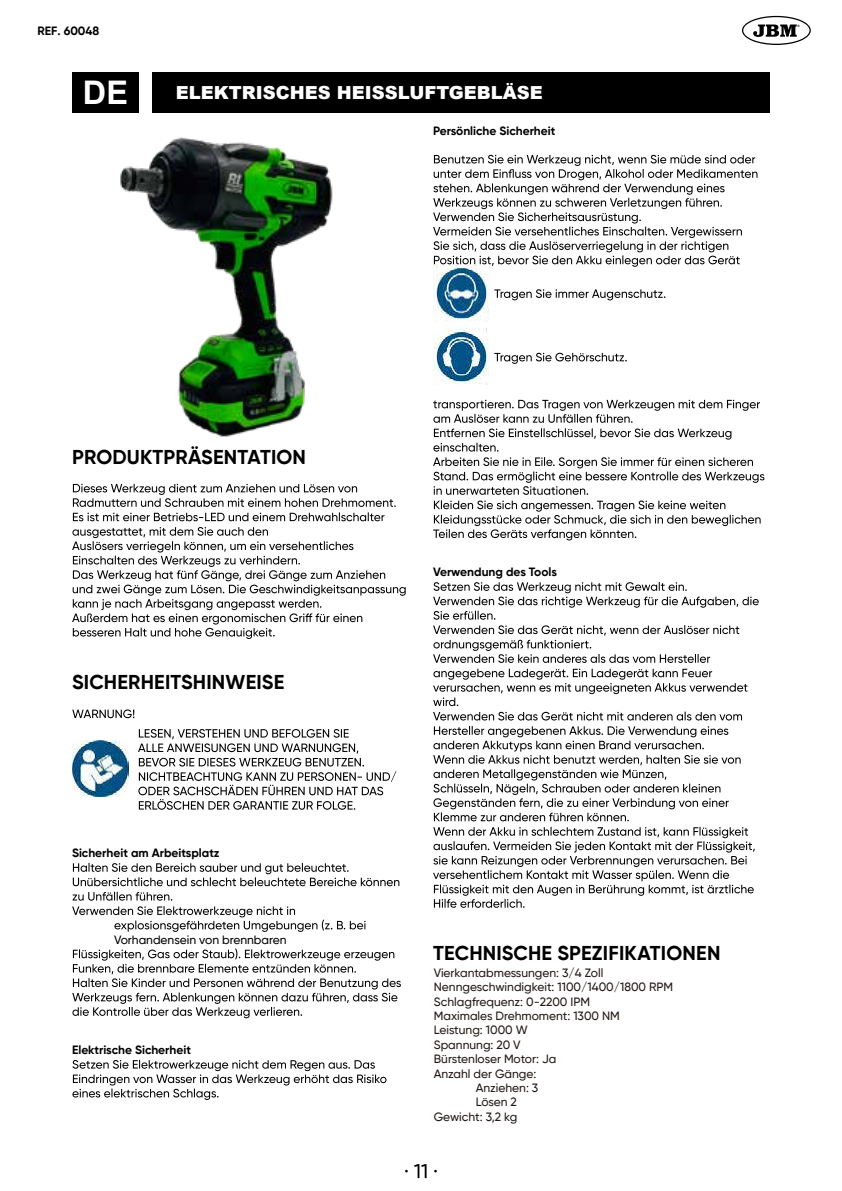
<style>
.page{position:relative;width:842px;height:1191px;background:#fff}
.page>*{position:absolute;margin:0;border:0;box-sizing:border-box;transform-origin:0 0}
.t1{font:700 32.6px "Arial";color:#fff}
.t2{font:700 20px "Gilroy";letter-spacing:.01em;color:#000}
.t3{font:900 18px "Arial";color:#fff}
.t4{font:500 12px "Gilroy";color:#231815}
.t5{font:700 12px "Gilroy";color:#000}
.t6{font:500 12px "Gilroy";color:#000}
</style>
<div class="page">
<svg style="left:405px;top:1164px;width:32px;height:14px"></svg>
<div style="left:72px;top:72px;width:67px;height:41px;background:#000"></div>
<div style="left:153px;top:72px;width:617px;height:41px;background:#000"></div>
<svg style="left:494px;top:289px;width:171px;height:11px"></svg>
<svg style="left:494px;top:353px;width:133px;height:11px"></svg>
<img style="left:433px;top:267px;width:57px;height:54px">
<img style="left:433px;top:328px;width:57px;height:57px">
<svg style="left:73px;top:484px;width:323px;height:37px"></svg>
<svg style="left:72px;top:527px;width:334px;height:112px"></svg>
<svg style="left:72px;top:709px;width:62px;height:9px"></svg>
<svg style="left:73px;top:863px;width:326px;height:37px"></svg>
<svg style="left:72px;top:906px;width:294px;height:26px"></svg>
<svg style="left:72px;top:948px;width:329px;height:70px"></svg>
<svg style="left:72px;top:1059px;width:314px;height:41px"></svg>
<svg style="left:433px;top:155px;width:324px;height:112px"></svg>
<svg style="left:433px;top:400px;width:327px;height:51px"></svg>
<svg style="left:433px;top:457px;width:331px;height:83px"></svg>
<svg style="left:433px;top:582px;width:326px;height:37px"></svg>
<svg style="left:433px;top:625px;width:314px;height:95px"></svg>
<svg style="left:433px;top:726px;width:308px;height:95px"></svg>
<svg style="left:433px;top:827px;width:322px;height:80px"></svg>
<img style="left:72px;top:741px;width:57px;height:56px">
<svg style="left:138px;top:729px;width:258px;height:80px"></svg>
<svg style="left:742px;top:16px;width:69px;height:29px"></svg>
<img style="left:120px;top:137px;width:213px;height:300px">
<p class="t5" style="left:38px;top:23px;width:63px">REF. 60048</p>
<h1 class="t1" style="left:83px;top:69px;width:47px">DE</h1>
<h3 class="t3" style="left:176px;top:80px;width:368px">ELEKTRISCHES HEISSLUFTGEBLÄSE</h3>
<h2 class="t2" style="left:72px;top:444px;width:235px">PRODUKTPRÄSENTATION</h2>
<h2 class="t2" style="left:72px;top:669px;width:214px">SICHERHEITSHINWEISE</h2>
<p class="t5" style="left:72px;top:845px;width:149px">Sicherheit am Arbeitsplatz</p>
<p class="t6" style="left:114px;top:932px;width:174px">Vorhandensein von brennbaren</p>
<p class="t5" style="left:72px;top:1042px;width:121px">Elektrische Sicherheit</p>
<p class="t5" style="left:433px;top:123px;width:124px">Persönliche Sicherheit</p>
<p class="t5" style="left:433px;top:564px;width:126px">Verwendung des Tools</p>
<h2 class="t2" style="left:433px;top:941px;width:289px">TECHNISCHE SPEZIFIKATIONEN</h2>
<p class="t4" style="left:434px;top:965px;width:171px">Vierkantabmessungen: 3/4 Zoll</p>
<p class="t4" style="left:434px;top:979px;width:241px">Nenngeschwindigkeit: 1100/1400/1800 RPM</p>
<p class="t4" style="left:434px;top:994px;width:158px">Schlagfrequenz: 0-2200 IPM</p>
<p class="t4" style="left:434px;top:1008px;width:188px">Maximales Drehmoment: 1300 NM</p>
<p class="t4" style="left:434px;top:1022px;width:96px">Leistung: 1000 W</p>
<p class="t4" style="left:434px;top:1037px;width:88px">Spannung: 20 V</p>
<p class="t4" style="left:434px;top:1051px;width:124px">Bürstenloser Motor: Ja</p>
<p class="t4" style="left:434px;top:1066px;width:104px">Anzahl der Gänge:</p>
<p class="t4" style="left:476px;top:1080px;width:64px">Anziehen: 3</p>
<p class="t4" style="left:476px;top:1094px;width:43px">Lösen 2</p>
<p class="t4" style="left:434px;top:1109px;width:85px">Gewicht: 3,2 kg</p>
</div>
